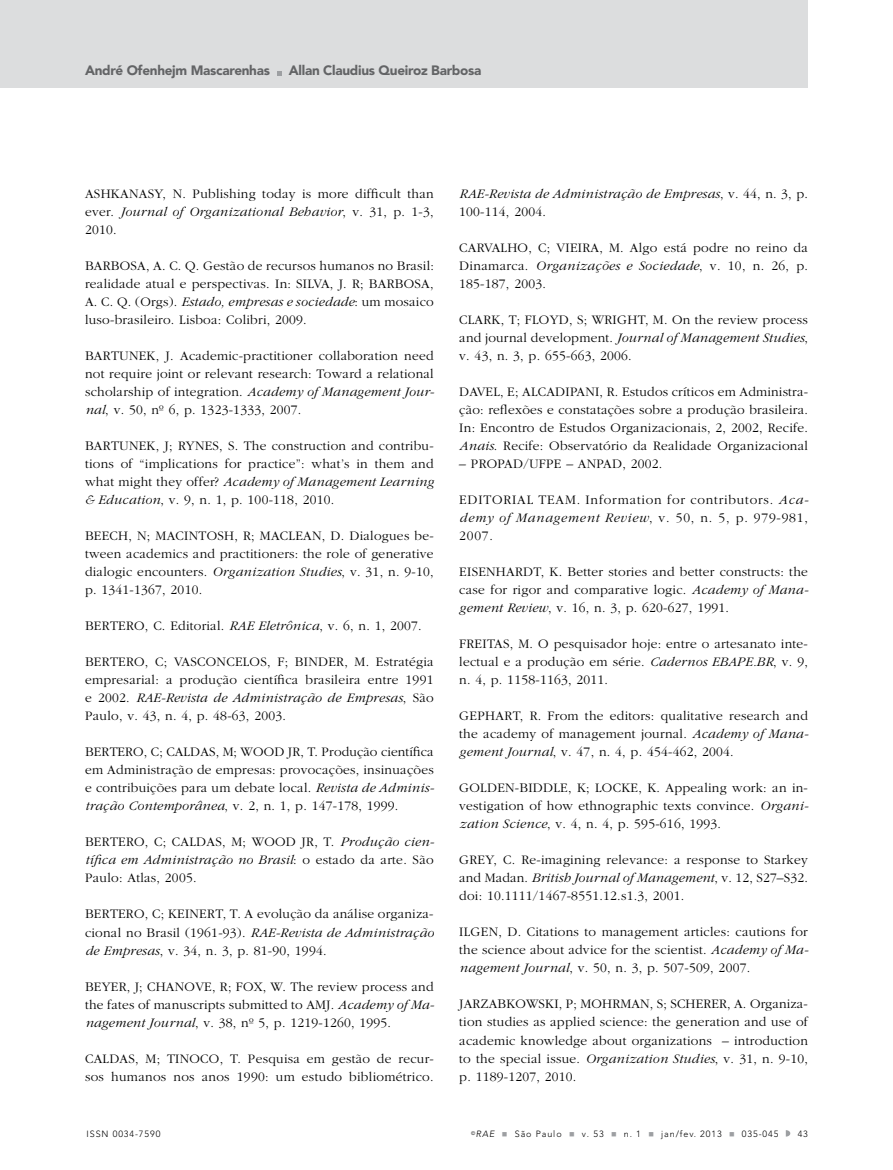
<style>
.page{position:relative;width:893px;height:1170px;background:#fff}
.page>*{position:absolute;margin:0;border:0;box-sizing:border-box;transform-origin:0 0}
.t1{font:300 13.5px/18px "Garamond";letter-spacing:.02em;color:#000;text-align:justify}
.t2{font:italic 300 13.5px/18px "Garamond";letter-spacing:.02em;color:#000}
.t3{font:900 13.5px "Avenir LT Std";letter-spacing:-.02em;color:#636466}
.t4{font:300 9px "Avenir LT Std";letter-spacing:.1em;color:#000}
.s1{font-style:italic}
.s2{font-style:normal}
.s3{color:#9d9fa2}
</style>
<div class="page">
<div style="left:0;top:0;width:808px;height:87px;background:#dcddde"></div>
<svg style="left:277px;top:71px;width:5px;height:4px"></svg>
<svg style="left:786px;top:1130px;width:4px;height:6px"></svg>
<p class="t3" style="left:85px;top:62px;width:186px">André Ofenhejm Mascarenhas</p>
<p class="t3" style="left:289px;top:62px;width:194px">Allan Claudius Queiroz Barbosa</p>
<p class="t1" style="left:85px;top:185px;width:350px">ASHKANASY, N. Publishing today is more difficult than ever. <span class="s1">Journal of Organizational Behavior</span>, v. 31, p. 1-3, 2010.</p>
<p class="t1" style="left:85px;top:257px;width:350px">BARBOSA, A. C. Q. Gestão de recursos humanos no Brasil: realidade atual e perspectivas. In: SILVA, J. R; BARBOSA, A. C. Q. (Orgs). <span class="s1">Estado, empresas e sociedade</span>: um mosaico luso-brasileiro. Lisboa: Colibri, 2009.</p>
<p class="t1" style="left:85px;top:347px;width:19px">Bart</p>
<p class="t1" style="left:119px;top:347px;width:20px">unek</p>
<p class="t1" style="left:85px;top:347px;width:351px;text-indent:71px">, J. Academic-practitioner collaboration need not require joint or relevant research: Toward a relational scholarship of integration. <span class="s1">Academy of Management Jour&shy;nal</span>, v. 50, nº 6, p. 1323-1333, 2007.</p>
<p class="t1" style="left:85px;top:437px;width:350px">BARTUNEK, J; RYNES, S. The construction and contribu&shy;tions of “implications for practice”: what’s in them and what might they offer? <span class="s1">Academy of Management Learning &amp; Education</span>, v. 9, n. 1, p. 100-118, 2010.</p>
<p class="t1" style="left:85px;top:527px;width:350px">BEECH, N; MACINTOSH, R; MACLEAN, D. Dialogues be&shy;tween academics and practitioners: the role of generative dialogic encounters. <span class="s1">Organization Studies</span>, v. 31, n. 9-10, p. 1341-1367, 2010.</p>
<p class="t1" style="left:85px;top:617px;width:338px">BERTERO, C. Editorial. <span class="s1">RAE Eletrônica</span>, v. 6, n. 1, 2007.</p>
<p class="t1" style="left:85px;top:653px;width:350px">BERTERO, C; VASCONCELOS, F; BINDER, M. Estratégia empresarial: a produção científica brasileira entre 1991 e 2002. <span class="s1">RAE-Revista de Administração de Empresas</span>, São Paulo, v. 43, n. 4, p. 48-63, 2003.</p>
<p class="t1" style="left:85px;top:743px;width:351px">BERTERO, C; CALDAS, M; WOOD JR, T. Produção científica em Administração de empresas: provocações, insinuações e contribuições para um debate local. <span class="s1">Revista de Adminis&shy;tração Contemporânea</span>, v. 2, n. 1, p. 147-178, 1999.</p>
<p class="t1" style="left:85px;top:833px;width:351px">BERTERO, C; CALDAS, M; WOOD JR, T. <span class="s1">Produção cien&shy;tífica em Administração no Brasil</span>: o estado da arte. São Paulo: Atlas, 2005.</p>
<p class="t1" style="left:85px;top:905px;width:350px">BERTERO, C; KEINERT, T. A evolução da análise organiza&shy;cional no Brasil (1961-93). <span class="s1">RAE-Revista de Administração de Empresas</span>, v. 34, n. 3, p. 81-90, 1994.</p>
<p class="t1" style="left:85px;top:977px;width:73px">Beyer, j; chanove</p>
<p class="t1" style="left:85px;top:977px;width:351px;text-indent:127px">, r; Fox, w. The review process and the fates of manuscripts submitted to AMJ. <span class="s1">Academy of Ma&shy;nagement Journal</span>, v. 38, nº 5, p. 1219-1260, 1995.</p>
<p class="t1" style="left:85px;top:1049px;width:350px">CALDAS, M; TINOCO, T. Pesquisa em gestão de recur&shy;sos humanos nos anos 1990: um estudo bibliométrico.</p>
<p class="t2" style="left:459px;top:185px;width:350px">RAE-Revista de Administração de Empresas<span class="s2">, v. 44, n. 3, p.<br>100-114, 2004.</span></p>
<p class="t1" style="left:459px;top:239px;width:350px">CARVALHO, C; VIEIRA, M. Algo está podre no reino da Dinamarca. <span class="s1">Organizações e Sociedade</span>, v. 10, n. 26, p.<br>185-187, 2003.</p>
<p class="t1" style="left:459px;top:311px;width:350px">CLARK, T; FLOYD, S; WRIGHT, M. On the review process and journal development. <span class="s1">Journal of Management Studies</span>, v. 43, n. 3, p. 655-663, 2006.</p>
<p class="t1" style="left:459px;top:383px;width:350px">DAVEL, E; ALCADIPANI, R. Estudos críticos em Administra&shy;ção: reflexões e constatações sobre a produção brasileira.<br>In: Encontro de Estudos Organizacionais, 2, 2002, Recife.<br><span class="s1">Anais</span>. Recife: Observatório da Realidade Organizacional</p>
<p class="t1" style="left:459px;top:455px;width:205px">– PROPAD/UFPE – ANPAD, 2002.</p>
<p class="t1" style="left:459px;top:491px;width:351px">EDITORIAL TEAM. Information for contributors. <span class="s1">Aca&shy;demy of Management Review</span>, v. 50, n. 5, p. 979-981, 2007.</p>
<p class="t1" style="left:459px;top:563px;width:351px">EISENHARDT, K. Better stories and better constructs: the case for rigor and comparative logic. <span class="s1">Academy of Mana&shy;gement Review</span>, v. 16, n. 3, p. 620-627, 1991.</p>
<p class="t1" style="left:459px;top:635px;width:350px">FREITAS, M. O pesquisador hoje: entre o artesanato inte&shy;lectual e a produção em série. <span class="s1">Cadernos EBAPE.BR</span>, v. 9, n. 4, p. 1158-1163, 2011.</p>
<p class="t1" style="left:459px;top:707px;width:351px">GEPHART, R. From the editors: qualitative research and the academy of management journal. <span class="s1">Academy of Mana&shy;gement Journal</span>, v. 47, n. 4, p. 454-462, 2004.</p>
<p class="t1" style="left:459px;top:779px;width:351px">GOLDEN-BIDDLE, K; LOCKE, K. Appealing work: an in&shy;vestigation of how ethnographic texts convince. <span class="s1">Organi&shy;zation Science</span>, v. 4, n. 4, p. 595-616, 1993.</p>
<p class="t1" style="left:459px;top:851px;width:350px">Grey, C. Re-imagining relevance: a response to Starkey and Madan. <span class="s1">British Journal of Management</span>, v. 12, S27–S32. doi: 10.1111/1467-8551.12.s1.3, 2001.</p>
<p class="t1" style="left:459px;top:923px;width:351px">ILGEN, D. Citations to management articles: cautions for the science about advice for the scientist. <span class="s1">Academy of Ma&shy;nagement Journal</span>, v. 50, n. 3, p. 507-509, 2007.</p>
<p class="t1" style="left:459px;top:995px;width:350px">JARZABKOWSKI, P; MOHRMAN, S; SCHERER, A. Organiza&shy;tion studies as applied science: the generation and use of academic knowledge about organizations – introduction to the special issue. <span class="s1">Organization Studies</span>, v. 31, n. 9-10, p. 1189-1207, 2010.</p>
<p class="t4" style="left:87px;top:1128px;width:75px">ISSN 0034-7590</p>
<p class="t4" style="left:471px;top:1128px;width:309px"><sup>©</sup><span class="s1">RAE</span> <span class="s3">■</span> São Paulo <span class="s3">■</span> v. 53 <span class="s3">■</span> n. 1 <span class="s3">■</span> jan/fev. 2013 <span class="s3">■</span> 035-045</p>
<p class="t4" style="left:798px;top:1128px;width:12px">43</p>
</div>
